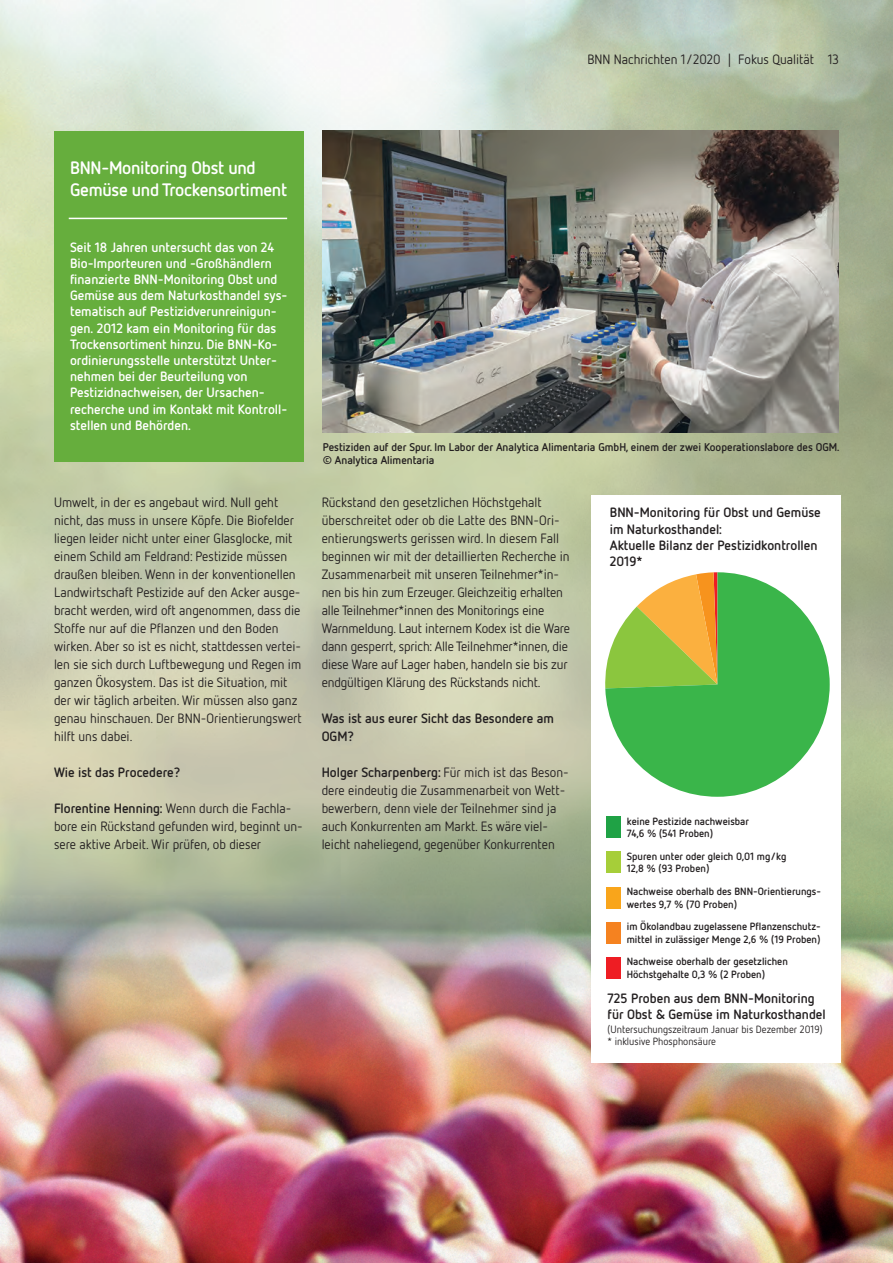
<style>
.page{position:relative;width:893px;height:1263px;background:#fff}
.page>*{position:absolute;margin:0;border:0;box-sizing:border-box;transform-origin:0 0}
.t1{font:700 18px/21.6px "Netto";letter-spacing:-.015em;color:#fff}
.t2{font:13.5px/18px "Netto";color:#231f20}
.t3{font:700 13.5px/16.2px "Netto";color:#fff}
.t4{font:700 13.5px/16.2px "Netto";color:#231f20}
.t5{font:700 11.25px/13.5px "Netto";color:#231f20}
.t6{font:700 10.5px/12.6px "Netto";color:#231f20}
.t7{font:10.5px/12.6px "Netto";color:#231f20}
.s1{font-weight:700}
</style>
<div class="page">
<img style="left:0;top:0;width:893px;height:1263px">
<img style="left:323px;top:130px;width:516px;height:303px">
<div style="left:54px;top:132px;width:250px;height:330px;background:#66ae3d"></div>
<hr style="left:69px;top:218px;width:218px;height:1px;background:#fff">
<div style="left:591px;top:495px;width:250px;height:567px;background:#fff"></div>
<svg style="left:605px;top:572px;width:225px;height:225px;fill:#3ab54a"></svg>
<div style="left:606px;top:817px;width:15px;height:21px;background:#1fa245"></div>
<div style="left:606px;top:852px;width:15px;height:21px;background:#a6ce39"></div>
<div style="left:606px;top:887px;width:15px;height:21px;background:#f9a51b"></div>
<div style="left:606px;top:922px;width:15px;height:21px;background:#f58220"></div>
<div style="left:606px;top:957px;width:15px;height:21px;background:#ee1d23"></div>
<p class="t2" style="left:587px;top:52px;width:253px">BNN Nachrichten 1/2020 | Fokus Qualität 13</p>
<h1 class="t1" style="left:70px;top:159px;width:219px">BNN-Monitoring Obst und<br>Gemüse und Trockensortiment</h1>
<p class="t3" style="left:70px;top:240px;width:219px">Seit 18 Jahren untersucht das von 24<br>Bio-Importeuren und -Großhändlern finanzierte BNN-Monitoring Obst und Gemüse aus dem Naturkosthandel sys&shy;tematisch auf Pestizidverunreinigun&shy;gen. 2012 kam ein Monitoring für das Trockensortiment hinzu. Die BNN-Ko&shy;ordinierungsstelle unterstützt Unter&shy;nehmen bei der Beurteilung von Pestizidnachweisen, der Ursachen&shy;recherche und im Kontakt mit Kontroll&shy;stellen und Behörden.</p>
<p class="t2" style="left:54px;top:495px;width:249px">Umwelt, in der es angebaut wird. Null geht nicht, das muss in unsere Köpfe. Die Biofelder liegen leider nicht unter einer Glasglocke, mit einem Schild am Feldrand: Pestizide müssen draußen bleiben. Wenn in der konventionellen Landwirtschaft Pestizide auf den Acker ausge&shy;bracht werden, wird oft angenommen, dass die Stoffe nur auf die Pflanzen und den Boden wirken. Aber so ist es nicht, stattdessen vertei&shy;len sie sich durch Luftbewegung und Regen im ganzen Ökosystem. Das ist die Situation, mit der wir täglich arbeiten. Wir müssen also ganz genau hinschauen. Der BNN-Orientierungswert hilft uns dabei.</p>
<p class="t4" style="left:54px;top:766px;width:128px">Wie ist das Procedere?</p>
<p class="t2" style="left:54px;top:801px;width:250px"><span class="s1">Florentine Henning:</span> Wenn durch die Fachla&shy;bore ein Rückstand gefunden wird, beginnt un&shy;sere aktive Arbeit. Wir prüfen, ob dieser</p>
<p class="t5" style="left:323px;top:441px;width:518px">Pestiziden auf der Spur. Im Labor der Analytica Alimentaria GmbH, einem der zwei Kooperationslabore des OGM. © Analytica Alimentaria</p>
<p class="t2" style="left:322px;top:495px;width:250px">Rückstand den gesetzlichen Höchstgehalt überschreitet oder ob die Latte des BNN-Ori&shy;entierungswerts gerissen wird. In diesem Fall beginnen wir mit der detaillierten Recherche in Zusammenarbeit mit unseren Teilnehmer*in&shy;nen bis hin zum Erzeuger. Gleichzeitig erhalten alle Teilnehmer*innen des Monitorings eine Warnmeldung. Laut internem Kodex ist die Ware dann gesperrt, sprich: Alle Teilnehmer*innen, die diese Ware auf Lager haben, handeln sie bis zur endgültigen Klärung des Rückstands nicht.</p>
<p class="t4" style="left:322px;top:711px;width:234px;line-height:18px">Was ist aus eurer Sicht das Besondere am<br>OGM?</p>
<p class="t2" style="left:322px;top:765px;width:249px"><span class="s1">Holger Scharpenberg:</span> Für mich ist das Beson&shy;dere eindeutig die Zusammenarbeit von Wett&shy;bewerbern, denn viele der Teilnehmer sind ja auch Konkurrenten am Markt. Es wäre viel&shy;leicht naheliegend, gegenüber Konkurrenten</p>
<p class="t4" style="left:610px;top:506px;width:212px">BNN-Monitoring für Obst und Gemüse im Naturkosthandel:<br>Aktuelle Bilanz der Pestizidkontrollen<br>2019*</p>
<p class="t6" style="left:627px;top:816px;width:124px">keine Pestizide nachweisbar<br>74,6 % (541 Proben)</p>
<p class="t6" style="left:627px;top:851px;width:161px">Spuren unter oder gleich 0,01 mg/kg<br>12,8 % (93 Proben)</p>
<p class="t6" style="left:627px;top:886px;width:196px">Nachweise oberhalb des BNN-Orientierungs&shy;wertes 9,7 % (70 Proben)</p>
<p class="t6" style="left:627px;top:921px;width:195px">im Ökolandbau zugelassene Pflanzenschutz&shy;mittel in zulässiger Menge 2,6 % (19 Proben)</p>
<p class="t6" style="left:627px;top:956px;width:163px">Nachweise oberhalb der gesetzlichen<br>Höchstgehalte 0,3 % (2 Proben)</p>
<p class="t4" style="left:608px;top:991px;width:220px">725 Proben aus dem BNN-Monitoring für Obst &amp; Gemüse im Naturkosthandel</p>
<p class="t7" style="left:608px;top:1024px;width:217px">(Untersuchungszeitraum Januar bis Dezember 2019) * inklusive Phosphonsäure</p>
</div>
